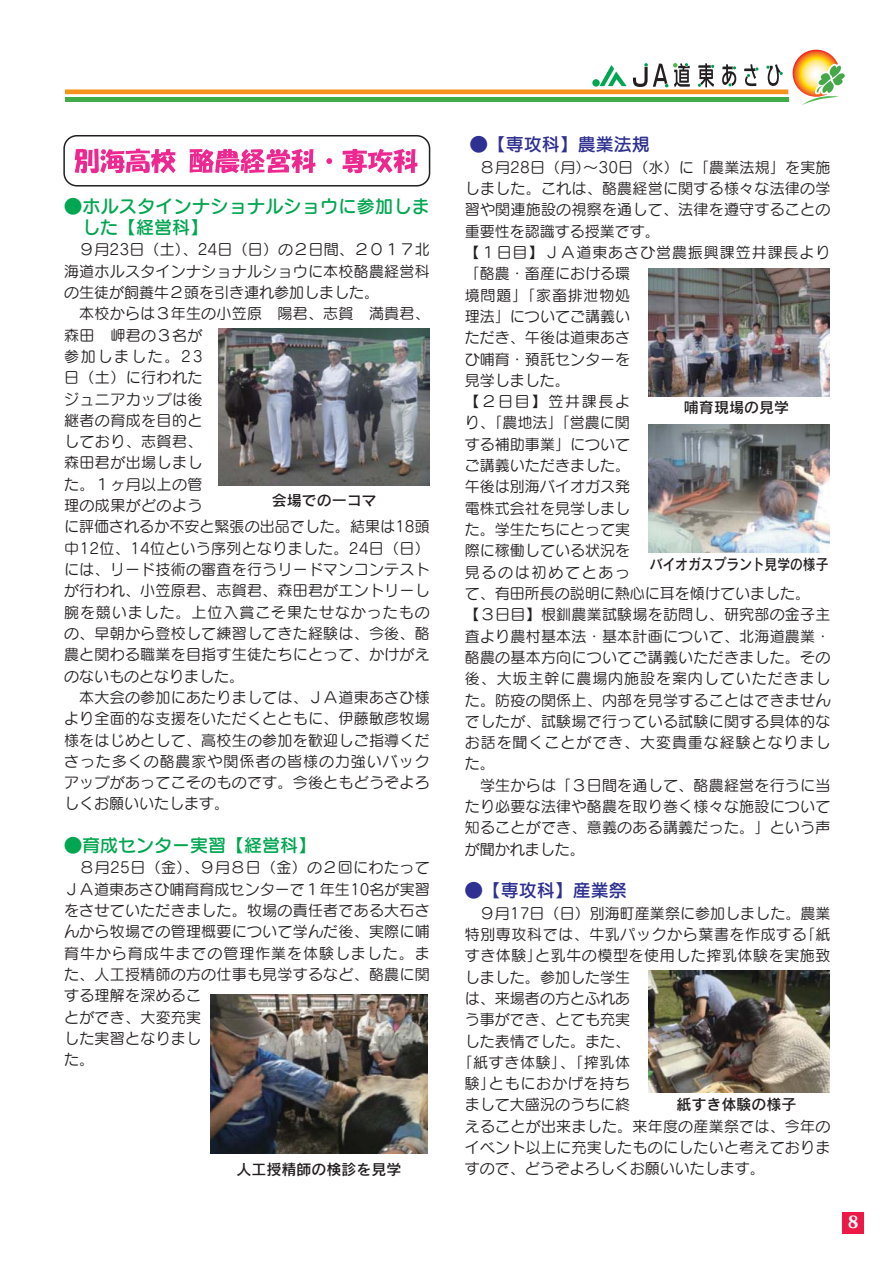
<style>
.page{position:relative;width:893px;height:1264px;background:#fff}
.page>*{position:absolute;margin:0;border:0;box-sizing:border-box;transform-origin:0 0}
.t1{font:18px/21.3px "Seurat Pro DB 90 pv RKSJ H";letter-spacing:.015em;color:#00a650}
.t2{font:18px "Seurat Pro DB 90 pv RKSJ H";color:#2e3092}
.t3{font:16.5px "Matisse Pro EB 90 pv RKSJ H";color:#fff}
.t4{font:15px/21.3px "Seurat Pro M 90 pv RKSJ H";letter-spacing:.015em;color:#231f20}
.t5{font:15px "Rodin Pro DB 90 pv RKSJ H";color:#231f20}
.t6{font:15px "Rodin Pro DB 90 pv RKSJ H";color:#231f20;scale:.85 1}
</style>
<div class="page">
<svg style="left:792px;top:50px;width:52px;height:55px"></svg>
<div style="left:65px;top:97px;width:723px;height:5px;background:#41ad49"></div>
<div style="left:65px;top:89px;width:723px;height:5px;background:#f7931d"></div>
<svg style="left:599px;top:65px;width:27px;height:21px"></svg>
<div style="left:592px;top:79px;width:7px;height:8px;background:#00a650;border-radius:50%"></div>
<svg style="left:633px;top:63px;width:57px;height:24px"></svg>
<svg style="left:697px;top:63px;width:17px;height:24px"></svg>
<svg style="left:722px;top:64px;width:14px;height:22px"></svg>
<svg style="left:744px;top:64px;width:14px;height:22px"></svg>
<svg style="left:766px;top:64px;width:16px;height:22px"></svg>
<div style="left:842px;top:1211px;width:21px;height:22px;background:#ed1846"></div>
<div style="left:63px;top:135px;width:367px;height:51px;border:2px solid #231f20;border-radius:13px"></div>
<svg style="left:75px;top:148px;width:100px;height:25px"></svg>
<svg style="left:190px;top:148px;width:125px;height:25px"></svg>
<svg style="left:326px;top:158px;width:6px;height:6px"></svg>
<svg style="left:342px;top:149px;width:75px;height:25px"></svg>
<img style="left:219px;top:328px;width:211px;height:158px">
<img style="left:211px;top:994px;width:216px;height:159px">
<img style="left:648px;top:970px;width:181px;height:122px">
<img style="left:648px;top:268px;width:181px;height:128px">
<img style="left:648px;top:424px;width:181px;height:129px">
<p class="t1" style="left:64px;top:198px;width:367px">●ホルスタインナショナルショウに参加しま　した【経営科】</p>
<p class="t4" style="left:64px;top:241px;width:367px">　９月23日（土）、24日（日）の２日間、２０１７北海道ホルスタインナショナルショウに本校酪農経営科の生徒が飼養牛２頭を引き連れ参加しました。<br>　本校からは３年生の小笠原　陽君、志賀　満貴君、森田　岬君の３名が<br>参加しました。23<br>日（土）に行われた<br>ジュニアカップは後<br>継者の育成を目的と<br>しており、志賀君、<br>森田君が出場しまし<br>た。１ヶ月以上の管<br>理の成果がどのよう<br>に評価されるか不安と緊張の出品でした。結果は18頭中12位、14位という序列となりました。24日（日）には、リード技術の審査を行うリードマンコンテストが行われ、小笠原君、志賀君、森田君がエントリーし腕を競いました。上位入賞こそ果たせなかったものの、早朝から登校して練習してきた経験は、今後、酪農と関わる職業を目指す生徒たちにとって、かけがえのないものとなりました。<br>　本大会の参加にあたりましては、ＪＡ道東あさひ様より全面的な支援をいただくとともに、伊藤敏彦牧場様をはじめとして、高校生の参加を歓迎しご指導くださった多くの酪農家や関係者の皆様の力強いバックアップがあってこそのものです。今後ともどうぞよろしくお願いいたします。</p>
<p class="t1" style="left:64px;top:837px;width:254px">●育成センター実習【経営科】</p>
<p class="t4" style="left:64px;top:859px;width:367px">　８月25日（金）、９月８日（金）の２回にわたって<br>ＪＡ道東あさひ哺育育成センターで１年生10名が実習をさせていただきました。牧場の責任者である大石さんから牧場での管理概要について学んだ後、実際に哺育牛から育成牛までの管理作業を体験しました。また、人工授精師の方の仕事も見学するなど、酪農に関する理解を深めるこ<br>とができ、大変充実<br>した実習となりまし<br>た。</p>
<p class="t5" style="left:272px;top:495px;width:106px">会場での一コマ</p>
<p class="t2" style="left:469px;top:138px;width:182px">●【専攻科】農業法規</p>
<p class="t4" style="left:465px;top:158px;width:367px">　８月28日（月）～30日（水）に「農業法規」を実施しました。これは、酪農経営に関する様々な法律の学習や関連施設の視察を通して、法律を遵守することの重要性を認識する授業です。<br>【１日目】ＪＡ道東あさひ営農振興課笠井課長より「酪農・畜産における環<br>境問題」「家畜排泄物処<br>理法」についてご講義い<br>ただき、午後は道東あさ<br>ひ哺育・預託センターを<br>見学しました。<br>【２日目】笠井課長よ<br>り、「農地法」「営農に関<br>する補助事業」について<br>ご講義いただきました。<br>午後は別海バイオガス発<br>電株式会社を見学しまし<br>た。学生たちにとって実<br>際に稼働している状況を<br>見るのは初めてとあっ<br>て、有田所長の説明に熱心に耳を傾けていました。<br>【３日目】根釧農業試験場を訪問し、研究部の金子主査より農村基本法・基本計画について、北海道農業・酪農の基本方向についてご講義いただきました。その後、大坂主幹に農場内施設を案内していただきました。防疫の関係上、内部を見学することはできませんでしたが、試験場で行っている試験に関する具体的なお話を聞くことができ、大変貴重な経験となりました。<br>　学生からは「３日間を通して、酪農経営を行うに当たり必要な法律や酪農を取り巻く様々な施設について知ることができ、意義のある講義だった。」という声が聞かれました。</p>
<p class="t2" style="left:465px;top:883px;width:164px">●【専攻科】産業祭</p>
<p class="t4" style="left:465px;top:904px;width:367px">　９月17日（日）別海町産業祭に参加しました。農業特別専攻科では、牛乳パックから葉書を作成する｢紙すき体験｣と乳牛の模型を使用した搾乳体験を実施致しました。参加した学生<br>は、来場者の方とふれあ<br>う事ができ、とても充実<br>した表情でした。また、<br>｢紙すき体験｣、｢搾乳体<br>験｣ともにおかげを持ち<br>まして大盛況のうちに終<br>えることが出来ました。来年度の産業祭では、今年のイベント以上に充実したものにしたいと考えておりま</p>
<p class="t5" style="left:684px;top:402px;width:106px">哺育現場の見学</p>
<p class="t6" style="left:649px;top:558px;width:211px">バイオガスプラント見学の様子</p>
<p class="t5" style="left:676px;top:1098px;width:121px">紙すき体験の様子</p>
<p class="t5" style="left:236px;top:1163px;width:166px">人工授精師の検診を見学</p>
<p class="t4" style="left:465px;top:1159px;width:301px">すので、どうぞよろしくお願いいたします。</p>
<p class="t3" style="left:847px;top:1215px;width:12px">8</p>
</div>
